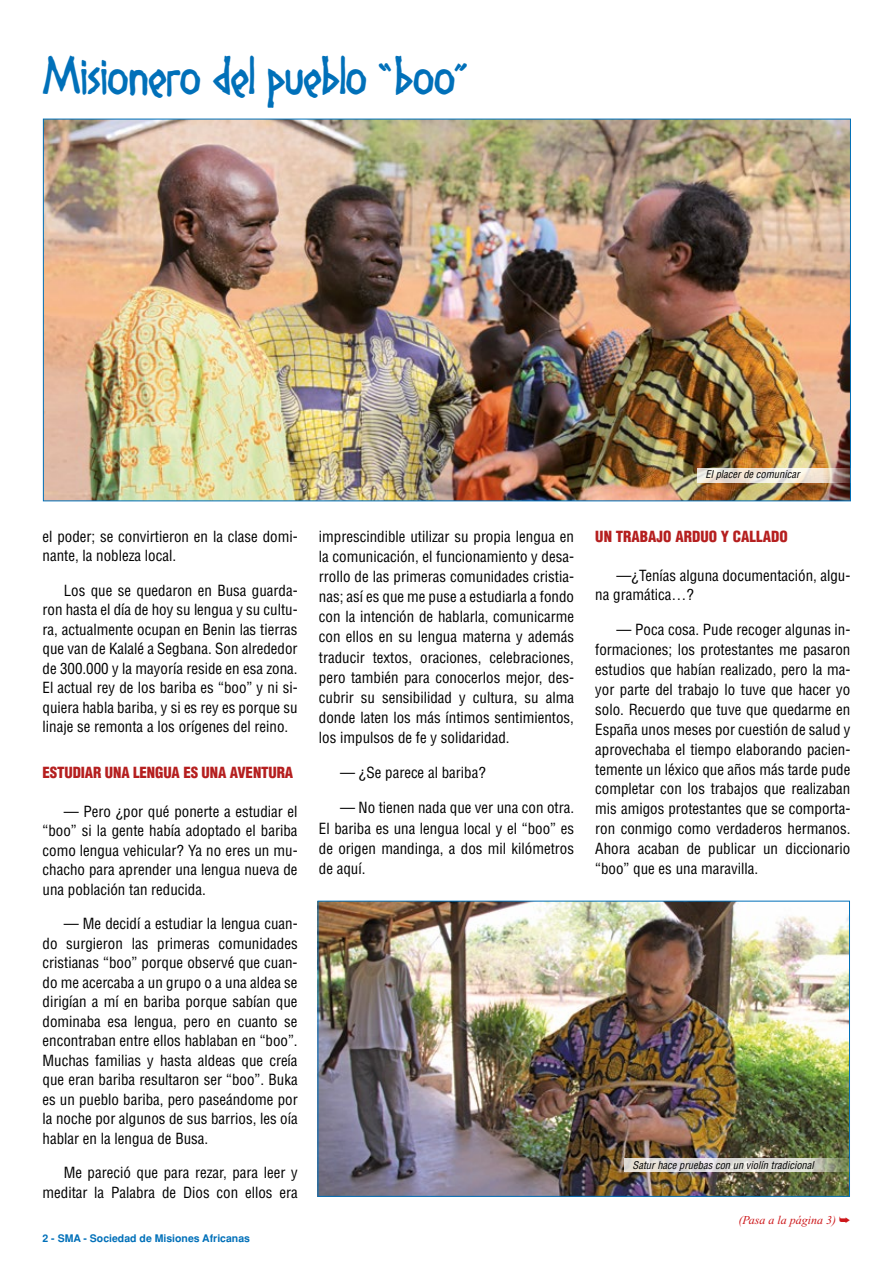
<style>
.page{position:relative;width:893px;height:1263px;background:#fff}
.page>*{position:absolute;margin:0;border:0;box-sizing:border-box;transform-origin:0 0}
.t1{font:48px "Diogenes";color:#0070b9;scale:.84 1}
.t2{font:condensed 15px/19.5px "Helvetica";color:#000;text-align:justify}
.t3{font:900 condensed 15px "Helvetica";letter-spacing:-.01em;color:#b51f1f}
.t4{font:italic 12px "Times New Roman";color:#cd171a}
.t5{font:italic condensed 10.5px "Helvetica";color:#000}
.t6{font:700 10.5px "Helvetica";color:#0070b9}
</style>
<div class="page">
<img style="left:45px;top:121px;width:804px;height:378px">
<img style="left:319px;top:903px;width:529px;height:292px">
<div style="left:317px;top:901px;width:533px;height:296px;border:1px solid #0070b9"></div>
<svg style="left:624px;top:1158px;width:226px;height:13px;background:#d3d3cb"></svg>
<svg style="left:697px;top:468px;width:154px;height:14px;background:#e2d8ce"></svg>
<h1 class="t1" style="left:43px;top:49px;width:510px">Misionero del pueblo “boo”</h1>
<p class="t2" style="left:43px;top:526px;width:257px">el poder; se convirtieron en la clase domi&shy;nante, la nobleza local.</p>
<p class="t2" style="left:43px;top:580px;width:257px;text-indent:21px">Los que se quedaron en Busa guarda&shy;ron hasta el día de hoy su lengua y su cultu&shy;ra, actualmente ocupan en Benin las tierras que van de Kalalé a Segbana. Son alrededor de 300.000 y la mayoría reside en esa zona.<br>El actual rey de los bariba es “boo” y ni si&shy;quiera habla bariba, y si es rey es porque su linaje se remonta a los orígenes del reino.</p>
<p class="t3" style="left:43px;top:763px;width:252px">ESTUD IAR UNA LENGUA ES UNA AVENTURA</p>
<p class="t2" style="left:43px;top:801px;width:257px;text-indent:21px">— Pero ¿por qué ponerte a estudiar el “boo” si la gente había adoptado el bariba como lengua vehicular? Ya no eres un mu&shy;chacho para aprender una lengua nueva de una población tan reducida.</p>
<p class="t2" style="left:43px;top:914px;width:257px;text-indent:21px">— Me decidí a estudiar la lengua cuan&shy;do surgieron las primeras comunidades cristianas “boo” porque observé que cuan&shy;do me acercaba a un grupo o a una aldea se dirigían a mí en bariba porque sabían que dominaba esa lengua, pero en cuanto se encontraban entre ellos hablaban en “boo”.<br>Muchas familias y hasta aldeas que creía que eran bariba resultaron ser “boo”. Buka es un pueblo bariba, pero paseándome por la noche por algunos de sus barrios, les oía hablar en la lengua de Busa.</p>
<p class="t2" style="left:43px;top:1163px;width:257px;text-align:right">Me pareció que para rezar, para leer y meditar la Palabra de Dios con ellos era</p>
<p class="t6" style="left:43px;top:1232px;width:209px">2 - SMA - Sociedad de Misiones Africanas</p>
<p class="t2" style="left:319px;top:526px;width:257px;line-height:20.1px">imprescindible utilizar su propia lengua en la comunicación, el funcionamiento y desa&shy;rrollo de las primeras comunidades cristia&shy;nas; así es que me puse a estudiarla a fondo con la intención de hablarla, comunicarme con ellos en su lengua materna y además traducir textos, oraciones, celebraciones, pero también para conocerlos mejor, des&shy;cubrir su sensibilidad y cultura, su alma donde laten los más íntimos sentimientos, los impulsos de fe y solidaridad.</p>
<p class="t2" style="left:340px;top:763px;width:147px">— ¿Se parece al bariba?</p>
<p class="t2" style="left:319px;top:797px;width:257px;line-height:20.1px;text-indent:21px">— No tienen nada que ver una con otra.<br>El bariba es una lengua local y el “boo” es de origen mandinga, a dos mil kilómetros de aquí.</p>
<p class="t5" style="left:705px;top:468px;width:96px">El placer de comunicar</p>
<p class="t3" style="left:595px;top:527px;width:194px">UN TRABAJO ARDUO Y CALLADO</p>
<p class="t2" style="left:595px;top:565px;width:257px;line-height:20px;text-indent:21px">—¿Tenías alguna documentación, algu&shy;na gramática…?</p>
<p class="t2" style="left:595px;top:619px;width:257px;line-height:20px;text-indent:21px">— Poca cosa. Pude recoger algunas in&shy;formaciones; los protestantes me pasaron estudios que habían realizado, pero la ma&shy;yor parte del trabajo lo tuve que hacer yo solo. Recuerdo que tuve que quedarme en España unos meses por cuestión de salud y aprovechaba el tiempo elaborando pacien&shy;temente un léxico que años más tarde pude completar con los trabajos que realizaban mis amigos protestantes que se comporta&shy;ron conmigo como verdaderos hermanos.<br>Ahora acaban de publicar un diccionario “boo” que es una maravilla.</p>
<p class="t5" style="left:632px;top:1158px;width:183px">Satur hace pruebas con un violín tradicional</p>
<p class="t4" style="left:739px;top:1213px;width:113px">(Pasa a la página 3) ➥</p>
</div>
